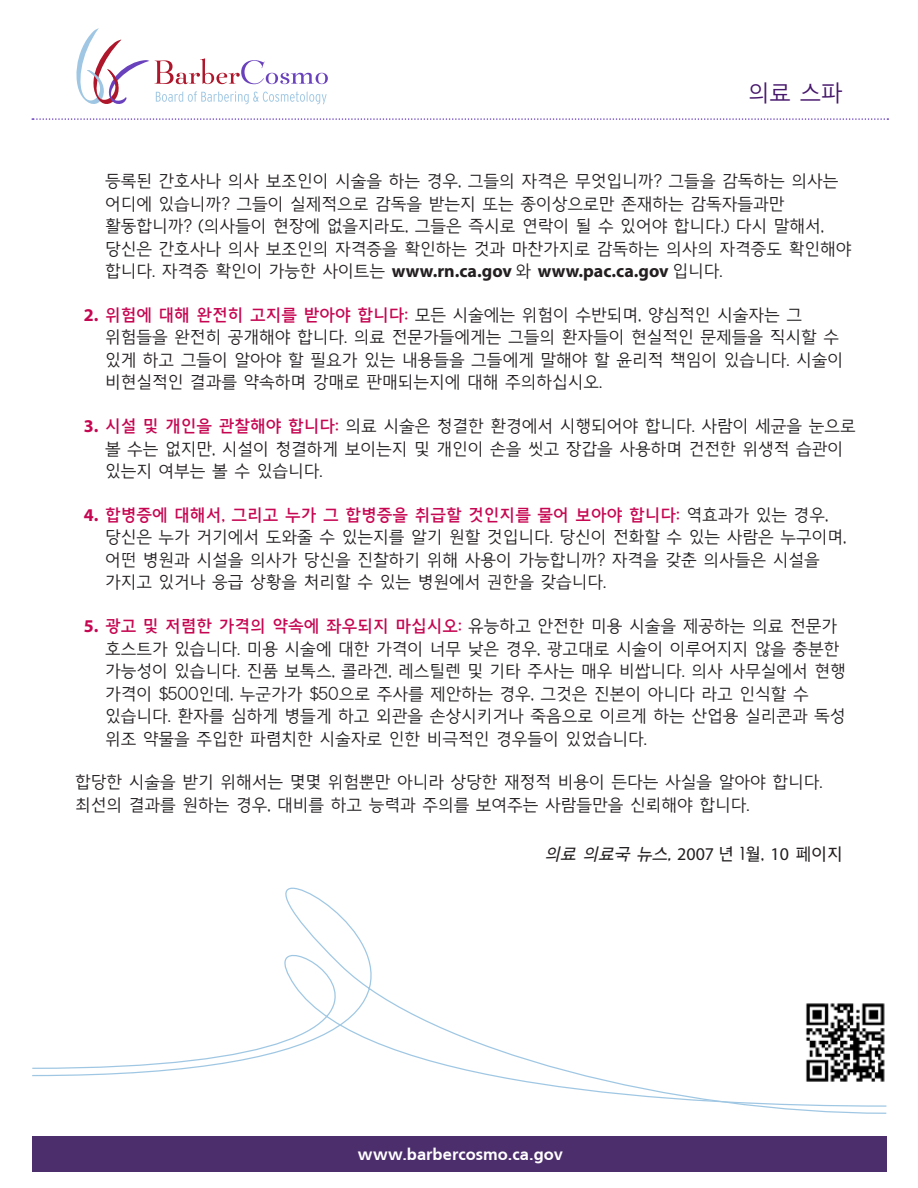
<style>
.page{position:relative;width:918px;height:1188px;background:#fff}
.page>*{position:absolute;margin:0;border:0;box-sizing:border-box;transform-origin:0 0}
.t1{font:22.5px "THE Jung 130";color:#46166b}
.t2{font:700 18px "Myriad Pro";color:#231f20}
.t3{font:16.5px/22.5px "THE Jung 130";color:#231f20}
.t4{font:700 16.5px "Frutiger CE";color:#fff}
.t5{font:italic 16.5px "THE Jung 140";color:#231f20}
.s1{font-family:"THE Jung 130";font-weight:400;font-size:16.5px}
.s2{font-family:"Myriad Pro";font-weight:700;font-size:18px;color:#c60651}
.s3{font-family:"THE Jung 150";color:#c60651}
.s4{font-family:"Myriad Pro";font-style:normal;font-size:18px}
.s5{font-style:normal}
</style>
<div class="page">
<div style="left:32px;top:1136px;width:854px;height:36px;background:#4d2e6d"></div>
<svg style="left:32px;top:887px;width:855px;height:227px"></svg>
<svg style="left:32px;top:28px;width:856px;height:92px"></svg>
<img style="left:802px;top:1000px;width:85px;height:84px">
<h1 class="t1" style="left:748px;top:79px;width:96px">의료 스파</h1>
<p class="t3" style="left:105px;top:170px;width:748px">등록된 간호사나 의사 보조인이 시술을 하는 경우, 그들의 자격은 무엇입니까? 그들을 감독하는 의사는 어디에 있습니까? 그들이 실제적으로 감독을 받는지 또는 종이상으로만 존재하는 감독자들과만 활동합니까? (의사들이 현장에 없을지라도, 그들은 즉시로 연락이 될 수 있어야 합니다.) 다시 말해서, 당신은 간호사나 의사 보조인의 자격증을 확인하는 것과 마찬가지로 감독하는 의사의 자격증도 확인해야</p>
<p class="t2" style="left:105px;top:259px;width:619px"><span class="s1">합니다. 자격증 확인이 가능한 사이트는</span> www.rn.ca.gov <span class="s1">와</span> www.pac.ca.gov <span class="s1">입니다.</span></p>
<p class="t3" style="left:105px;top:304px;width:740px;text-indent:-21px"><span class="s2">2.</span> <span class="s3">위험에 대해 완전히 고지를 받아야 합니다:</span> 모든 시술에는 위험이 수반되며, 양심적인 시술자는 그 위험들을 완전히 공개해야 합니다. 의료 전문가들에게는 그들의 환자들이 현실적인 문제들을 직시할 수 있게 하고 그들이 알아야 할 필요가 있는 내용들을 그들에게 말해야 할 윤리적 책임이 있습니다. 시술이 비현실적인 결과를 약속하며 강매로 판매되는지에 대해 주의하십시오.</p>
<p class="t3" style="left:105px;top:415px;width:752px;text-indent:-21px"><span class="s2">3.</span> <span class="s3">시설 및 개인을 관찰해야 합니다:</span> 의료 시술은 청결한 환경에서 시행되어야 합니다. 사람이 세균을 눈으로 볼 수는 없지만, 시설이 청결하게 보이는지 및 개인이 손을 씻고 장갑을 사용하며 건전한 위생적 습관이 있는지 여부는 볼 수 있습니다.</p>
<p class="t3" style="left:105px;top:504px;width:743px;text-indent:-21px"><span class="s2">4.</span> <span class="s3">합병증에 대해서, 그리고 누가 그 합병증을 취급할 것인지를 물어 보아야 합니다:</span> 역효과가 있는 경우, 당신은 누가 거기에서 도와줄 수 있는지를 알기 원할 것입니다. 당신이 전화할 수 있는 사람은 누구이며, 어떤 병원과 시설을 의사가 당신을 진찰하기 위해 사용이 가능합니까? 자격을 갖춘 의사들은 시설을 가지고 있거나 응급 상황을 처리할 수 있는 병원에서 권한을 갖습니다.</p>
<p class="t3" style="left:105px;top:615px;width:742px;text-indent:-21px"><span class="s2">5.</span> <span class="s3">광고 및 저렴한 가격의 약속에 좌우되지 마십시오:</span> 유능하고 안전한 미용 시술을 제공하는 의료 전문가 호스트가 있습니다. 미용 시술에 대한 가격이 너무 낮은 경우, 광고대로 시술이 이루어지지 않을 충분한 가능성이 있습니다. 진품 보톡스, 콜라겐, 레스틸렌 및 기타 주사는 매우 비쌉니다. 의사 사무실에서 현행 가격이 $500인데, 누군가가 $50으로 주사를 제안하는 경우, 그것은 진본이 아니다 라고 인식할 수 있습니다. 환자를 심하게 병들게 하고 외관을 손상시키거나 죽음으로 이르게 하는 산업용 실리콘과 독성 위조 약물을 주입한 파렴치한 시술자로 인한 비극적인 경우들이 있었습니다.</p>
<p class="t3" style="left:75px;top:771px;width:749px">합당한 시술을 받기 위해서는 몇몇 위험뿐만 아니라 상당한 재정적 비용이 든다는 사실을 알아야 합니다. 최선의 결과를 원하는 경우, 대비를 하고 능력과 주의를 보여주는 사람들만을 신뢰해야 합니다.</p>
<p class="t5" style="left:544px;top:844px;width:300px">의료 의료국 뉴스, <span class="s4">2007</span> <span class="s5">년 1월,</span> <span class="s4">10</span> <span class="s5">페이지</span></p>
<p class="t4" style="left:358px;top:1145px;width:207px">www.barbercosmo.ca.gov</p>
</div>
